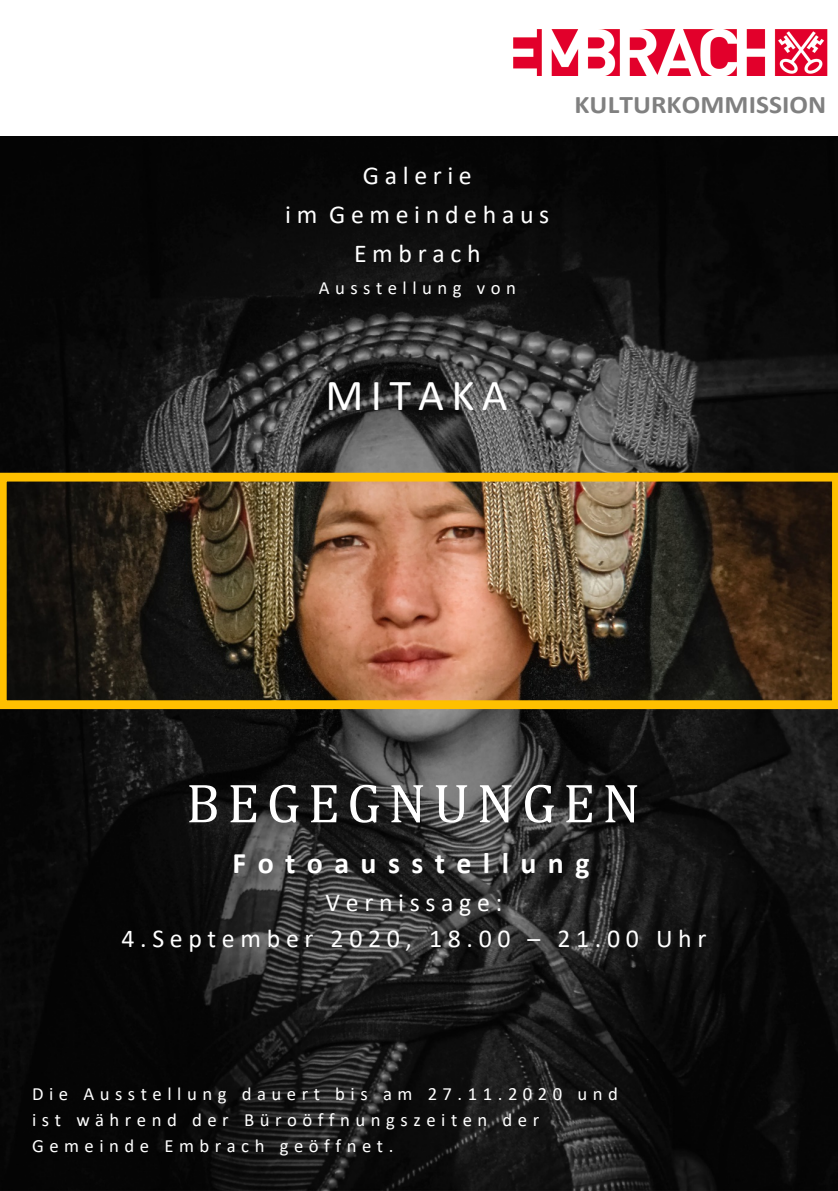
<style>
.page{position:relative;width:838px;height:1191px;background:#fff}
.page>*{position:absolute;margin:0;border:0;box-sizing:border-box;transform-origin:0 0}
.t1{font:55.6px "Cambria";letter-spacing:.13em;color:#fff}
.t2{font:44.5px "Calibri";letter-spacing:.165em;color:#fff}
.t3{font:700 29.8px "Calibri";letter-spacing:.385em;color:#fff}
.t4{font:25.8px/39.1px "Calibri";letter-spacing:.22em;color:#fff;text-align:center}
.t5{font:700 25.4px "Calibri";letter-spacing:.005em;color:#808080;scale:1.08 1}
.t6{font:18.7px/26px "Calibri";letter-spacing:.295em;color:#fff}
</style>
<div class="page">
<img style="left:0;top:136px;width:838px;height:1054px">
<img style="left:0;top:473px;width:838px;height:236px">
<img style="left:513px;top:29px;width:314px;height:47px">
<p class="t4" style="left:285px;top:155px;width:265px">Galerie<br>im Gemeindehaus<br>Embrach</p>
<p class="t6" style="left:319px;top:274px;width:199px">Ausstellung von</p>
<p class="t5" style="left:574px;top:87px;width:235px">KULTURKOMMISSION</p>
<p class="t2" style="left:326px;top:364px;width:183px">MITAKA</p>
<p class="t1" style="left:186px;top:770px;width:456px">BEGEGNUNGEN</p>
<p class="t3" style="left:233px;top:841px;width:358px">Fotoausstellung</p>
<p class="t4" style="left:122px;top:883px;width:586px;line-height:36.5px">Vernissage:<br>4.September 2020, 18.00 – 21.00 Uhr</p>
<p class="t6" style="left:32px;top:1080px;width:587px">Die Ausstellung dauert bis am 27.11.2020 und ist während der Büroöffnungszeiten der<br>Gemeinde Embrach geöffnet.</p>
</div>
